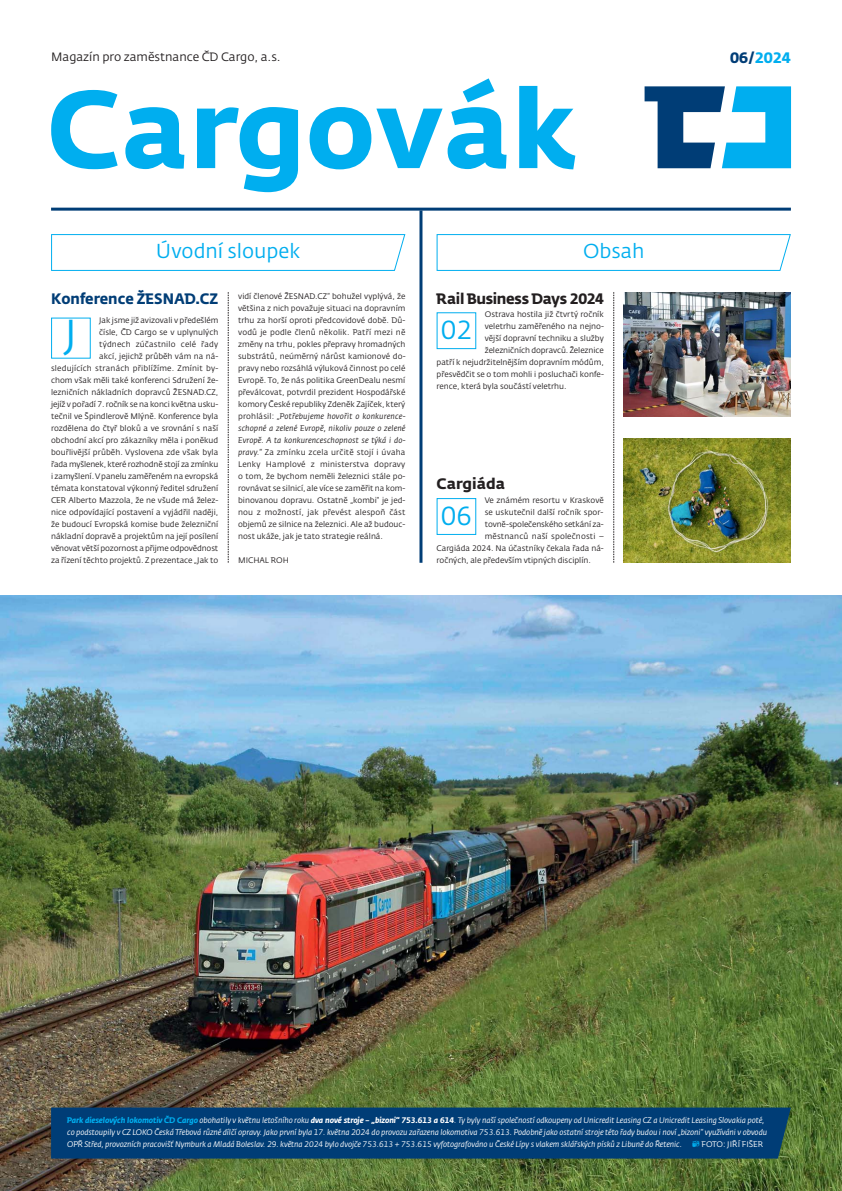
<style>
.page{position:relative;width:842px;height:1191px;background:#fff}
.page>*{position:absolute;margin:0;border:0;box-sizing:border-box;transform-origin:0 0}
.t1{font:700 109px "Fedra Sans Pro";color:#00aeef}
.t2{font:40px "CD Fedra";color:#00aeef}
.t3{font:26px "CD Fedra";color:#00aeef}
.t4{font:20px "CD Fedra";color:#00aeef}
.t5{font:700 15px "CD Fedra";letter-spacing:-.025em;color:#231f20}
.t6{font:700 15px "CD Fedra";color:#003d76;scale:.95 1}
.t7{font:700 15px "CD Fedra";color:#231f20}
.t8{font:700 15px "CD Fedra Pro";color:#00aeef}
.t9{font:12px "CD Fedra";color:#231f20}
.t10{font:8px/12px "CD Fedra";color:#231f20;text-align:right}
.t11{font:italic 8px/12px "CD Fedra";letter-spacing:-.01em;color:#fff}
.t12{font:8px "CD Fedra";letter-spacing:.02em;color:#231f20}
.t13{font:8px "CD Fedra";color:#fff}
.s1{color:#003d76}
.s2{font-style:italic}
.s3{font-weight:700;color:#00aeef}
.s4{font-weight:700}
</style>
<div class="page">
<svg style="left:614px;top:292px;width:1px;height:271px"></svg>
<img style="left:0;top:595px;width:842px;height:596px">
<img style="left:624px;top:292px;width:167px;height:125px">
<img style="left:624px;top:438px;width:167px;height:125px">
<svg style="left:228px;top:292px;width:1px;height:271px"></svg>
<hr style="left:419px;top:210px;width:3px;height:353px;background:#003d76">
<hr style="left:51px;top:208px;width:740px;height:3px;background:#003d76">
<svg style="left:437px;top:234px;width:354px;height:37px"></svg>
<svg style="left:51px;top:234px;width:354px;height:37px"></svg>
<svg style="left:645px;top:86px;width:146px;height:82px"></svg>
<div style="left:437px;top:498px;width:39px;height:37px;border:1px solid #00aeef"></div>
<div style="left:51px;top:1108px;width:740px;height:51px;background:#003d76"></div>
<h3 class="t9" style="left:51px;top:52px;width:231px">Magazín pro zaměstnance ČD Cargo, a.s.</h3>
<h3 class="t8" style="left:730px;top:49px;width:62px"><span class="s1">06/</span>2024</h3>
<h1 class="t1" style="left:46px;top:67px;width:532px">Cargovák</h1>
<h3 class="t4" style="left:156px;top:243px;width:146px">Úvodní sloupek</h3>
<h3 class="t4" style="left:583px;top:243px;width:63px">Obsah</h3>
<h3 class="t6" style="left:51px;top:293px;width:178px">Konference ŽESNAD.CZ</h3>
<p class="t10" style="left:51px;top:315px;width:169px">Jak jsme již avizovali v předešlém<br>čísle, ČD Cargo se v uplynulých<br>týdnech zúčastnilo celé řady<br>akcí, jejichž průběh vám na ná-<br>sledujících stranách přiblížíme. Zmínit by&shy;chom však měli také konferenci Sdružení že&shy;lezničních nákladních dopravců ŽESNAD.CZ, jejíž v pořadí 7. ročník se na konci května usku&shy;tečnil ve Špindlerově Mlýně. Konference byla rozdělena do čtyř bloků a ve srovnání s naší obchodní akcí pro zákazníky měla i poněkud bouřlivější průběh. Vyslovena zde však byla řada myšlenek, které rozhodně stojí za zmínku i zamyšlení. V panelu zaměřeném na evropská témata konstatoval výkonný ředitel sdružení CER Alberto Mazzola, že ne všude má želez&shy;nice odpovídající postavení a vyjádřil naději, že budoucí Evropská komise bude železniční nákladní dopravě a projektům na její posílení věnovat větší pozornost a přijme odpovědnost za řízení těchto projektů. Z prezentace „Jak to</p>
<h2 class="t2" style="left:65px;top:318px;width:14px">J</h2>
<p class="t10" style="left:238px;top:291px;width:169px;text-align:justify">vidí členové ŽESNAD.CZ“ bohužel vyplývá, že většina z nich považuje situaci na dopravním trhu za horší oproti předcovidové době. Dů&shy;vodů je podle členů několik. Patří mezi ně změny na trhu, pokles přepravy hromadných substrátů, neúměrný nárůst kamionové do&shy;pravy nebo rozsáhlá výluková činnost po celé Evropě. To, že nás politika GreenDealu nesmí převálcovat, potvrdil prezident Hospodářské komory České republiky Zdeněk Zajíček, který prohlásil: <span class="s2">„Potřebujeme hovořit o konkurence&shy;schopné a zelené Evropě, nikoliv pouze o zelené Evropě. A ta konkurenceschopnost se týká i do&shy;pravy.“</span> Za zmínku zcela určitě stojí i úvaha Lenky Hamplové z ministerstva dopravy o tom, že bychom neměli železnici stále po&shy;rovnávat se silnicí, ale více se zaměřit na kom&shy;binovanou dopravu. Ostatně „kombi“ je jed&shy;nou z možností, jak převést alespoň část objemů ze silnice na železnici. Ale až budouc&shy;nost ukáže, jak je tato strategie reálná.</p>
<p class="t10" style="left:238px;top:555px;width:52px">MICHAL ROH</p>
<h3 class="t5" style="left:437px;top:293px;width:169px">Rail Business Days 2024</h3>
<p class="t10" style="left:485px;top:309px;width:121px">Ostrava hostila již čtvrtý ročník</p>
<p class="t10" style="left:485px;top:321px;width:121px">veletrhu zaměřeného na nejno-</p>
<p class="t10" style="left:485px;top:333px;width:121px">vější dopravní techniku a služby</p>
<p class="t10" style="left:485px;top:345px;width:121px">železničních dopravců. Železnice</p>
<p class="t10" style="left:437px;top:357px;width:169px">patří k nejudržitelnějším dopravním módům,</p>
<p class="t10" style="left:437px;top:369px;width:169px">přesvědčit se o tom mohli i posluchači konfe-</p>
<p class="t10" style="left:437px;top:381px;width:132px">rence, která byla součástí veletrhu.</p>
<h3 class="t3" style="left:441px;top:319px;width:33px">02</h3>
<h3 class="t7" style="left:437px;top:477px;width:70px">Cargiáda</h3>
<p class="t10" style="left:485px;top:495px;width:121px">Ve známém resortu v Kraskově</p>
<p class="t10" style="left:485px;top:507px;width:120px">se uskutečnil další ročník spor-</p>
<p class="t10" style="left:485px;top:519px;width:121px">tovně-společenského setkání za-</p>
<p class="t12" style="left:485px;top:533px;width:121px">městnanců naší společnosti –</p>
<p class="t10" style="left:437px;top:543px;width:169px">Cargiáda 2024. Na účastníky čekala řada ná-</p>
<p class="t10" style="left:437px;top:555px;width:156px">ročných, ale především vtipných disciplín.</p>
<h3 class="t3" style="left:441px;top:505px;width:33px">06</h3>
<p class="t11" style="left:67px;top:1114px;width:701px"><span class="s3">Park dieselových lokomotiv ČD Cargo</span> obohatily v květnu letošního roku <span class="s4">dva nové stroje – „bizoni“ 753.613 a 614</span>. Ty byly naší společností odkoupeny od Unicredit Leasing CZ a Unicredit Leasing Slovakia poté, co podstoupily v CZ LOKO Česká Třebová různé dílčí opravy. Jako první byla 17. května 2024 do provozu zařazena lokomotiva 753.613. Podobně jako ostatní stroje této řady budou i noví „bizoni“ využíváni v obvodu<br>OPŘ Střed, provozních pracovišť Nymburk a Mladá Boleslav. 29. května 2024 bylo dvojče 753.613 + 753.615 vyfotografováno u České Lípy s vlakem sklářských písků z Libuně do Řetenic.</p>
<p class="t13" style="left:702px;top:1140px;width:63px">FOTO: JIŘÍ FIŠER</p>
</div>
